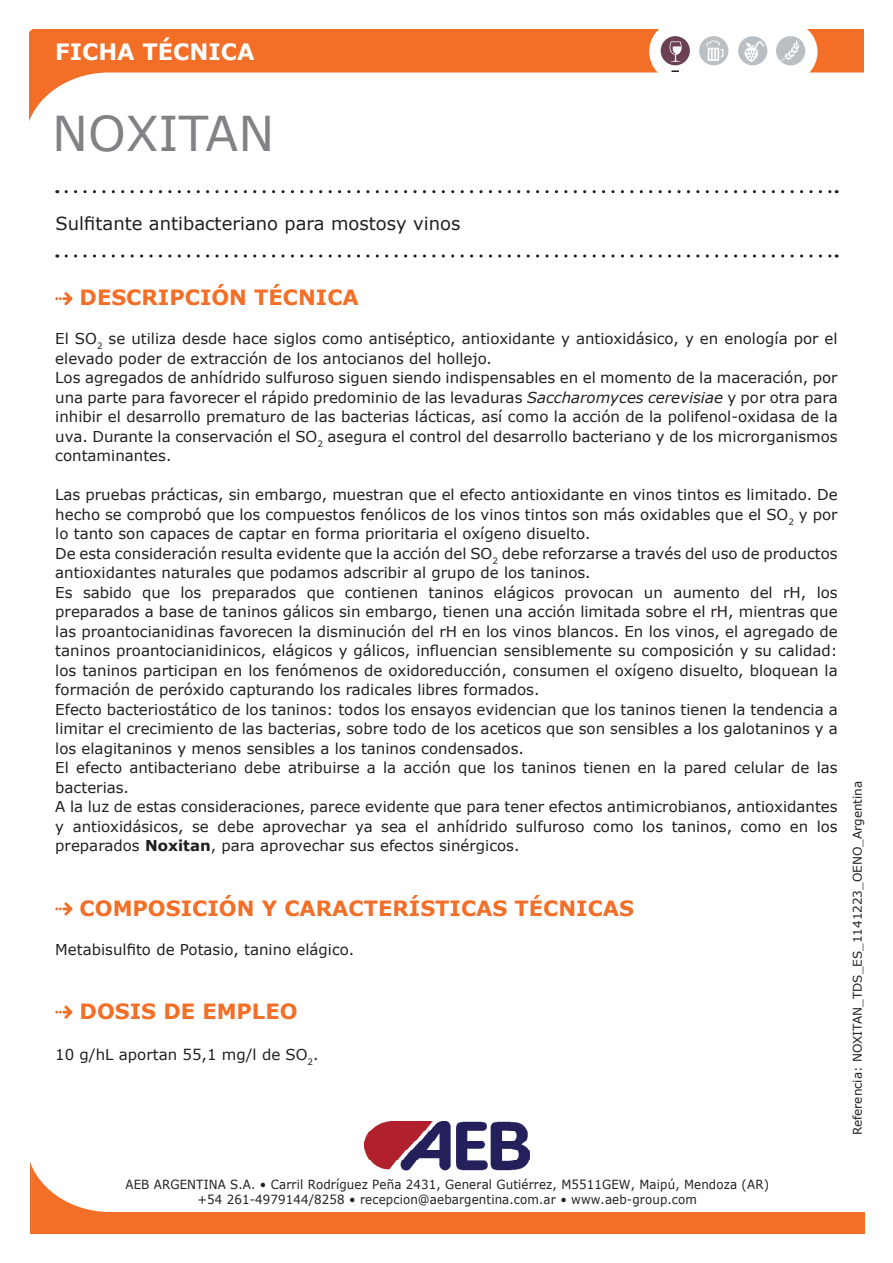
<style>
.page{position:relative;width:893px;height:1263px;background:#fff}
.page>*{position:absolute;margin:0;border:0;box-sizing:border-box;transform-origin:0 0}
.t1{font:48px "Verdana";color:#808285}
.t2{font:700 22.5px "Verdana";color:#fff}
.t3{font:700 21px "Verdana";color:#f36e26}
.t4{font:18px "Verdana";color:#231f20}
.t5{font:15px/19.5px "Verdana";color:#231f20}
.t6{font:12.6px/15.1px "Verdana";letter-spacing:.01em;color:#231f20;text-align:center;scale:.94 1}
.t7{font:12px "Verdana";color:#231f20}
.s1{font-style:italic}
.s2{font-weight:700}
</style>
<div class="page">
<svg style="left:30px;top:30px;width:833px;height:89px"></svg>
<svg style="left:66px;top:190px;width:771px;height:3px"></svg>
<svg style="left:66px;top:254px;width:771px;height:4px"></svg>
<svg style="left:649px;top:21px;width:167px;height:61px"></svg>
<div style="left:650px;top:22px;width:167px;height:60px;background:#fff;border-radius:30px"></div>
<svg style="left:671px;top:70px;width:8px;height:2px"></svg>
<div style="left:776px;top:36px;width:29px;height:29px;background:#babfc3;border-radius:50%"></div>
<svg style="left:780px;top:40px;width:20px;height:21px"></svg>
<div style="left:738px;top:36px;width:29px;height:29px;background:#babfc3;border-radius:50%"></div>
<div style="left:661px;top:36px;width:29px;height:29px;background:#6c4156;border-radius:50%"></div>
<div style="left:699px;top:36px;width:29px;height:29px;background:#babfc3;border-radius:50%"></div>
<svg style="left:706px;top:40px;width:17px;height:21px"></svg>
<svg style="left:670px;top:41px;width:12px;height:21px"></svg>
<svg style="left:745px;top:41px;width:20px;height:21px"></svg>
<img style="left:365px;top:1121px;width:164px;height:40px">
<svg style="left:30px;top:1161px;width:835px;height:72px"></svg>
<svg style="left:55px;top:292px;width:17px;height:13px"></svg>
<svg style="left:55px;top:902px;width:17px;height:13px"></svg>
<svg style="left:55px;top:1005px;width:17px;height:14px"></svg>
<h2 class="t2" style="left:55px;top:36px;width:201px">FICHA TÉCNICA</h2>
<h1 class="t1" style="left:52px;top:101px;width:224px">NOXITAN</h1>
<p class="t4" style="left:56px;top:211px;width:406px">Sulfitante antibacteriano para mostosy vinos</p>
<h3 class="t3" style="left:80px;top:283px;width:281px">DESCRIPCIÓN TÉCNICA</h3>
<p class="t5" style="left:55px;top:329px;width:784px">El SO<sub>2</sub> se utiliza desde hace siglos como antiséptico, antioxidante y antioxidásico, y en enología por el elevado poder de extracción de los antocianos del hollejo.<br>Los agregados de anhídrido sulfuroso siguen siendo indispensables en el momento de la maceración, por una parte para favorecer el rápido predominio de las levaduras <span class="s1">Saccharomyces cerevisiae</span> y por otra para inhibir el desarrollo prematuro de las bacterias lácticas, así como la acción de la polifenol-oxidasa de la uva. Durante la conservación el SO<sub>2</sub> asegura el control del desarrollo bacteriano y de los microrganismos contaminantes.</p>
<p class="t5" style="left:55px;top:485px;width:784px">Las pruebas prácticas, sin embargo, muestran que el efecto antioxidante en vinos tintos es limitado. De hecho se comprobó que los compuestos fenólicos de los vinos tintos son más oxidables que el SO<sub>2</sub> y por lo tanto son capaces de captar en forma prioritaria el oxígeno disuelto.<br>De esta consideración resulta evidente que la acción del SO<sub>2</sub> debe reforzarse a través del uso de productos antioxidantes naturales que podamos adscribir al grupo de los taninos.<br>Es sabido que los preparados que contienen taninos elágicos provocan un aumento del rH, los preparados a base de taninos gálicos sin embargo, tienen una acción limitada sobre el rH, mientras que las proantocianidinas favorecen la disminución del rH en los vinos blancos. En los vinos, el agregado de taninos proantocianidinicos, elágicos y gálicos, influencian sensiblemente su composición y su calidad: los taninos participan en los fenómenos de oxidoreducción, consumen el oxígeno disuelto, bloquean la formación de peróxido capturando los radicales libres formados.<br>Efecto bacteriostático de los taninos: todos los ensayos evidencian que los taninos tienen la tendencia a limitar el crecimiento de las bacterias, sobre todo de los aceticos que son sensibles a los galotaninos y a los elagitaninos y menos sensibles a los taninos condensados.<br>El efecto antibacteriano debe atribuirse a la acción que los taninos tienen en la pared celular de las bacterias.<br>A la luz de estas consideraciones, parece evidente que para tener efectos antimicrobianos, antioxidantes y antioxidásicos, se debe aprovechar ya sea el anhídrido sulfuroso como los taninos, como en los preparados <span class="s2">Noxitan</span>, para aprovechar sus efectos sinérgicos.</p>
<h3 class="t3" style="left:80px;top:893px;width:556px">COMPOSICIÓN Y CARACTERÍSTICAS TÉCNICAS</h3>
<p class="t5" style="left:55px;top:939px;width:300px">Metabisulfito de Potasio, tanino elágico.</p>
<h3 class="t3" style="left:80px;top:996px;width:219px">DOSIS DE EMPLEO</h3>
<p class="t5" style="left:55px;top:1044px;width:265px">10 g/hL aportan 55,1 mg/l de SO<sub>2</sub>.</p>
<p class="t7" style="left:849px;top:1135px;width:356px;rotate:-90deg">Referencia: NOXITAN_TDS_ES_1141223_OENO_Argentina</p>
<p class="t6" style="left:125px;top:1177px;width:686px">AEB ARGENTINA S.A. • Carril Rodríguez Peña 2431, General Gutiérrez, M5511GEW, Maipú, Mendoza (AR) +54 261-4979144/8258 • recepcion@aebargentina.com.ar • www.aeb-group.com</p>
</div>
